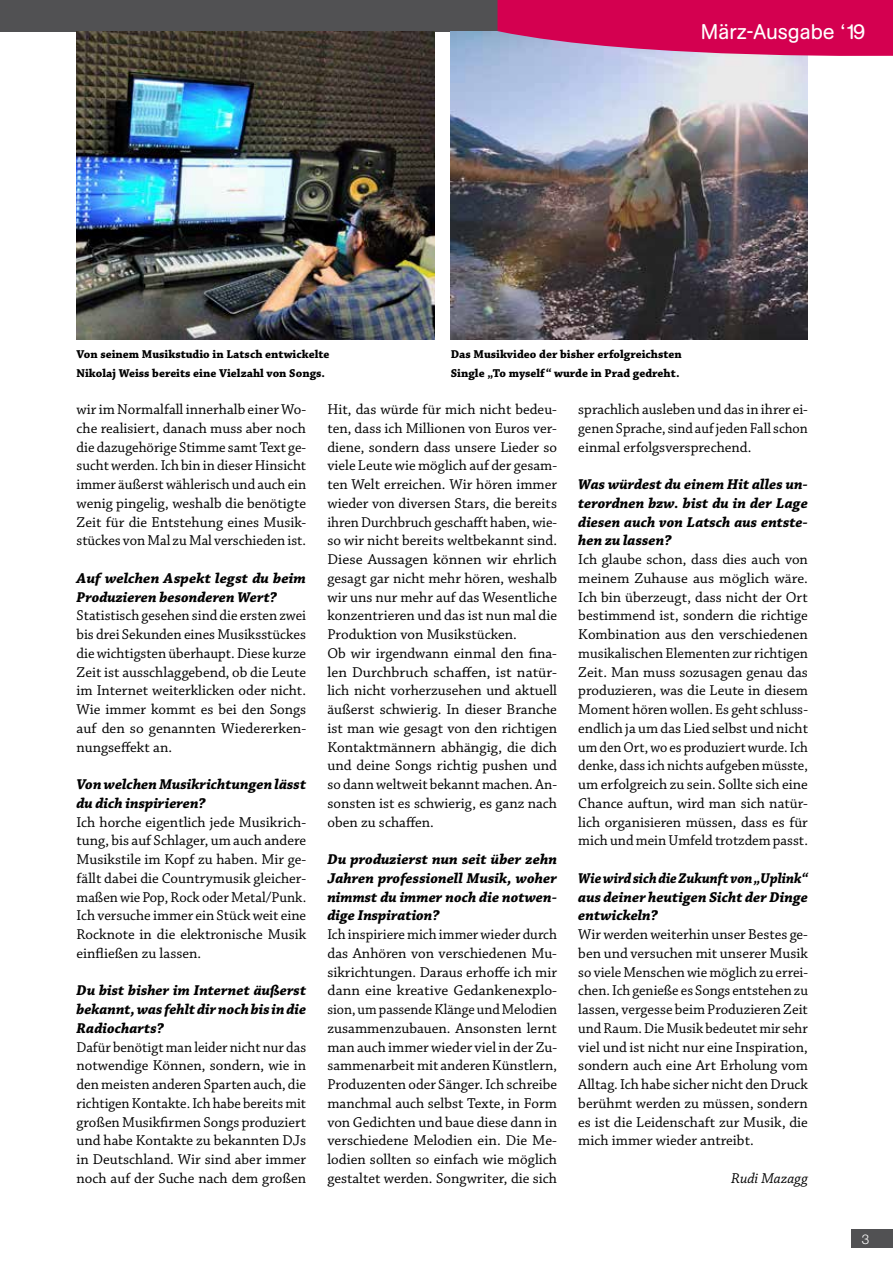
<style>
.page{position:relative;width:893px;height:1263px;background:#fff}
.page>*{position:absolute;margin:0;border:0;box-sizing:border-box;transform-origin:0 0}
.t1{font:21px "AG Book Rounded";color:#fff}
.t2{font:15px/18.8px "Chaparral Pro";color:#000;text-align:justify}
.t3{font:italic 700 15px/18.8px "Chaparral Pro";color:#000;text-align:justify}
.t4{font:italic 700 15px/18.8px "Chaparral Pro";color:#000;text-align:justify;scale:.93 1}
.t5{font:italic 15px "Chaparral Pro";letter-spacing:.01em;color:#000}
.t6{font:300 13.5px "Helvetica Neue";color:#fff}
.t7{font:700 12px/18.8px "Chaparral Pro";color:#000}
</style>
<div class="page">
<div style="left:851px;top:1229px;width:42px;height:19px;background:#515153"></div>
<div style="left:0;top:0;width:893px;height:31px;background:#515153"></div>
<img style="left:450px;top:31px;width:358px;height:308px">
<svg style="left:497px;top:0;width:396px;height:60px;background:#d0246a"></svg>
<img style="left:77px;top:31px;width:357px;height:308px">
<h1 class="t1" style="left:701px;top:20px;width:166px">März-Ausgabe ‘19</h1>
<p class="t7" style="left:77px;top:345px;width:254px">Von seinem Musikstudio in Latsch entwickelte<br>Nikolaj Weiss bereits eine Vielzahl von Songs.</p>
<p class="t7" style="left:451px;top:345px;width:232px">Das Musikvideo der bisher erfolgreichsten<br>Single „To myself“ wurde in Prad gedreht.</p>
<p class="t2" style="left:77px;top:401px;width:231px">wir im Normalfall innerhalb einer Wo&shy;che realisiert, danach muss aber noch die dazugehörige Stimme samt Text ge&shy;sucht werden. Ich bin in dieser Hinsicht immer äußerst wählerisch und auch ein wenig pingelig, weshalb die benötigte Zeit für die Entstehung eines Musik&shy;stückes von Mal zu Mal verschieden ist.</p>
<p class="t3" style="left:77px;top:569px;width:231px">Auf welchen Aspekt legst du beim<br>Produzieren besonderen Wert?</p>
<p class="t2" style="left:77px;top:607px;width:231px">Statistisch gesehen sind die ersten zwei bis drei Sekunden eines Musiksstückes die wichtigsten überhaupt. Diese kurze Zeit ist ausschlaggebend, ob die Leute im Internet weiterklicken oder nicht.<br>Wie immer kommt es bei den Songs auf den so genannten Wiedererken&shy;nungseffekt an.</p>
<p class="t3" style="left:77px;top:775px;width:231px">Von welchen Musikrichtungen lässt du dich inspirieren?</p>
<p class="t2" style="left:77px;top:813px;width:231px">Ich horche eigentlich jede Musikrich&shy;tung, bis auf Schlager, um auch andere Musikstile im Kopf zu haben. Mir ge&shy;fällt dabei die Countrymusik gleicher&shy;maßen wie Pop, Rock oder Metal/Punk.<br>Ich versuche immer ein Stück weit eine Rocknote in die elektronische Musik einfließen zu lassen.</p>
<p class="t3" style="left:77px;top:982px;width:231px">Du bist bisher im Internet äußerst bekannt, was fehlt dir noch bis in die Radiocharts?</p>
<p class="t2" style="left:77px;top:1038px;width:231px">Dafür benötigt man leider nicht nur das notwendige Können, sondern, wie in den meisten anderen Sparten auch, die richtigen Kontakte. Ich habe bereits mit großen Musikfirmen Songs produziert und habe Kontakte zu bekannten DJs in Deutschland. Wir sind aber immer noch auf der Suche nach dem großen</p>
<p class="t2" style="left:327px;top:401px;width:231px;text-align:left">Hit, das würde für mich nicht bedeu&shy;ten, dass ich Millionen von Euros ver&shy;diene, sondern dass unsere Lieder so viele Leute wie möglich auf der gesam&shy;ten Welt erreichen. Wir hören immer wieder von diversen Stars, die bereits ihren Durchbruch geschafft haben, wie&shy;so wir nicht bereits weltbekannt sind.<br>Diese Aussagen können wir ehrlich gesagt gar nicht mehr hören, weshalb wir uns nur mehr auf das Wesentliche konzentrieren und das ist nun mal die Produktion von Musikstücken.<br>Ob wir irgendwann einmal den fina&shy;len Durchbruch schaffen, ist natür&shy;lich nicht vorherzusehen und aktuell äußerst schwierig. In dieser Branche ist man wie gesagt von den richtigen Kontaktmännern abhängig, die dich und deine Songs richtig pushen und so dann weltweit bekannt machen. An&shy;sonsten ist es schwierig, es ganz nach oben zu schaffen.</p>
<p class="t3" style="left:327px;top:850px;width:231px">Du produzierst nun seit über zehn Jahren professionell Musik, woher nimmst du immer noch die notwen&shy;dige Inspiration?</p>
<p class="t2" style="left:327px;top:926px;width:231px">Ich inspiriere mich immer wieder durch das Anhören von verschiedenen Mu&shy;sikrichtungen. Daraus erhoffe ich mir dann eine kreative Gedankenexplo&shy;sion, um passende Klänge und Melodien zusammenzubauen. Ansonsten lernt man auch immer wieder viel in der Zu&shy;sammenarbeit mit anderen Künstlern, Produzenten oder Sänger. Ich schreibe manchmal auch selbst Texte, in Form von Gedichten und baue diese dann in verschiedene Melodien ein. Die Me&shy;lodien sollten so einfach wie möglich gestaltet werden. Songwriter, die sich</p>
<p class="t2" style="left:578px;top:401px;width:231px">sprachlich ausleben und das in ihrer ei&shy;genen Sprache, sind auf jeden Fall schon einmal erfolgsversprechend.</p>
<p class="t3" style="left:578px;top:475px;width:231px">Was würdest du einem Hit alles un&shy;terordnen bzw. bist du in der Lage diesen auch von Latsch aus entste&shy;hen zu lassen?</p>
<p class="t2" style="left:578px;top:551px;width:231px">Ich glaube schon, dass dies auch von meinem Zuhause aus möglich wäre.<br>Ich bin überzeugt, dass nicht der Ort bestimmend ist, sondern die richtige Kombination aus den verschiedenen musikalischen Elementen zur richtigen Zeit. Man muss sozusagen genau das produzieren, was die Leute in diesem Moment hören wollen. Es geht schluss&shy;endlich ja um das Lied selbst und nicht um den Ort, wo es produziert wurde. Ich denke, dass ich nichts aufgeben müsste, um erfolgreich zu sein. Sollte sich eine Chance auftun, wird man sich natür&shy;lich organisieren müssen, dass es für mich und mein Umfeld trotzdem passt.</p>
<p class="t4" style="left:578px;top:869px;width:248px">Wie wird sich die Zukunft von „Uplink“ aus deiner heutigen Sicht der Dinge entwickeln?</p>
<p class="t2" style="left:578px;top:926px;width:231px">Wir werden weiterhin unser Bestes ge&shy;ben und versuchen mit unserer Musik so viele Menschen wie möglich zu errei&shy;chen. Ich genieße es Songs entstehen zu lassen, vergesse beim Produzieren Zeit und Raum. Die Musik bedeutet mir sehr viel und ist nicht nur eine Inspiration, sondern auch eine Art Erholung vom Alltag. Ich habe sicher nicht den Druck berühmt werden zu müssen, sondern es ist die Leidenschaft zur Musik, die mich immer wieder antreibt.</p>
<p class="t5" style="left:731px;top:1170px;width:78px">Rudi Mazagg</p>
<p class="t6" style="left:862px;top:1230px;width:9px">3</p>
</div>
